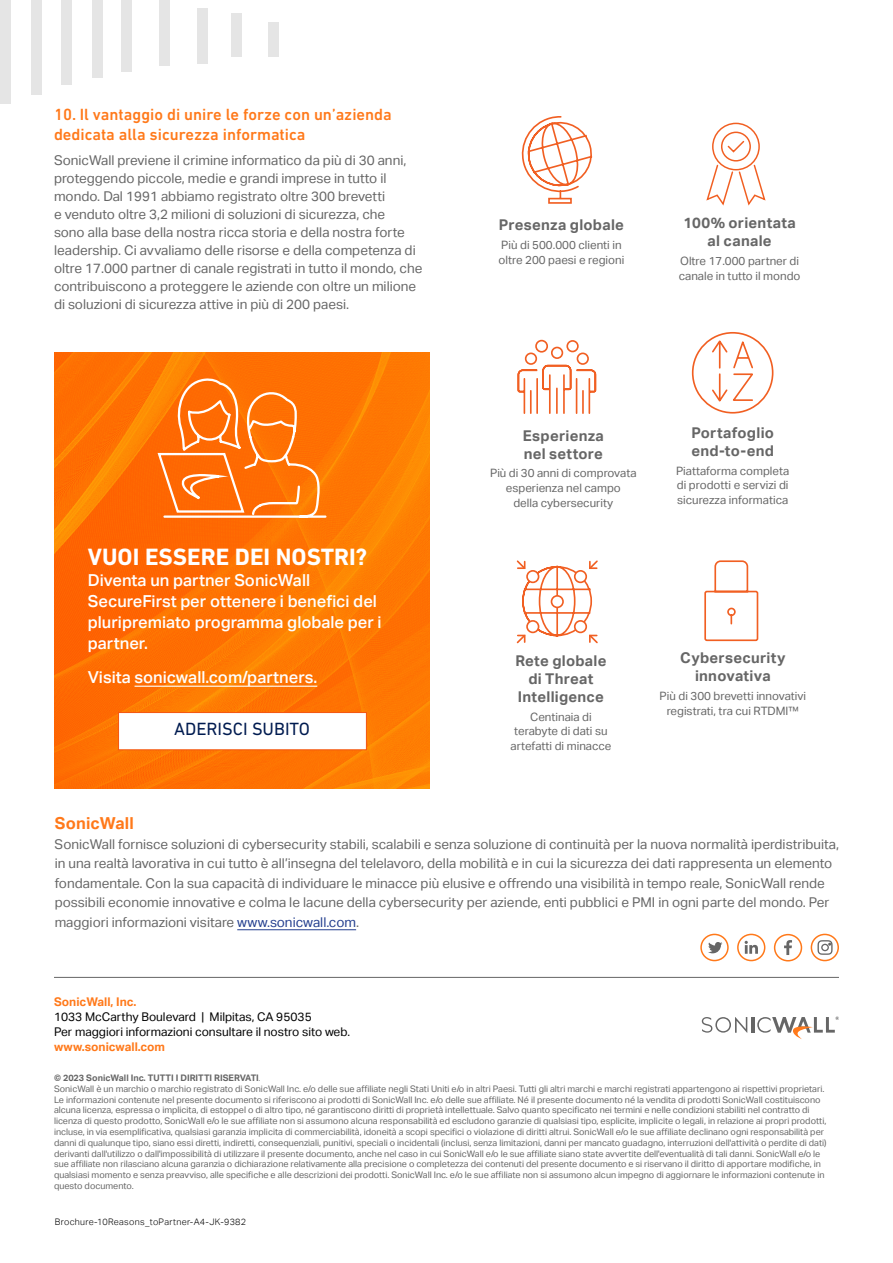
<style>
.page{position:relative;width:893px;height:1263px;background:#fff}
.page>*{position:absolute;margin:0;border:0;box-sizing:border-box;transform-origin:0 0}
.t1{font:700 24px "DIN Next LT Pro";color:#fff}
.t2{font:18px "DIN Next LT Pro";color:#001b50}
.t3{font:500 16.5px/21px "Aktiv Grotesk";color:#fff}
.t4{font:500 16.5px/19.8px "DIN Next LT Pro";color:#ff791a}
.t5{font:700 16.5px "Aktiv Grotesk";letter-spacing:.01em;color:#ff791a}
.t6{font:700 14.85px/18.1px "Aktiv Grotesk";letter-spacing:.02em;color:#666;text-align:center}
.t7{font:13.5px/18px "Aktiv Grotesk";color:#666}
.t8{font:12px/15px "Aktiv Grotesk";color:#000}
.t9{font:700 12px "Aktiv Grotesk";color:#ff791a}
.t10{font:11.55px/14.9px "Aktiv Grotesk";color:#666;text-align:center}
.t11{font:9px/10.8px "Aktiv Grotesk";color:#666}
.t12{font:300 9px "Aktiv Grotesk";letter-spacing:.03em;color:#000}
.s1{color:#25408f}
.s2{font-weight:700}
.s3{font-weight:300;font-style:italic}
</style>
<div class="page">
<div style="left:268px;top:22px;width:11px;height:35px;background:#e5e5e5"></div>
<div style="left:232px;top:13px;width:10px;height:44px;background:#e5e5e5"></div>
<div style="left:197px;top:8px;width:10px;height:56px;background:#e5e5e5"></div>
<div style="left:160px;top:0;width:10px;height:65px;background:#e5e5e5"></div>
<div style="left:121px;top:0;width:10px;height:71px;background:#e5e5e5"></div>
<div style="left:61px;top:0;width:11px;height:85px;background:#e5e5e5"></div>
<div style="left:31px;top:0;width:10px;height:95px;background:#e5e5e5"></div>
<div style="left:0;top:0;width:11px;height:104px;background:#e5e5e5"></div>
<div style="left:93px;top:0;width:10px;height:77px;background:#e5e5e5"></div>
<img style="left:54px;top:353px;width:376px;height:435px">
<hr style="left:135px;top:686px;width:182px;height:1px;background:#fff">
<div style="left:118px;top:712px;width:249px;height:38px;background:#fff;border:1px solid #f4550f"></div>
<svg style="left:156px;top:379px;width:172px;height:140px;background:#fe7f20"></svg>
<svg style="left:704px;top:560px;width:55px;height:82px"></svg>
<div style="left:692px;top:332px;width:81px;height:82px;border:2px solid #f15f22;border-radius:50%"></div>
<svg style="left:710px;top:337px;width:45px;height:65px"></svg>
<svg style="left:516px;top:560px;width:82px;height:84px"></svg>
<svg style="left:521px;top:116px;width:72px;height:88px"></svg>
<svg style="left:706px;top:122px;width:60px;height:84px"></svg>
<svg style="left:517px;top:339px;width:80px;height:75px"></svg>
<hr style="left:752px;top:1017px;width:3px;height:16px;background:#666">
<svg style="left:702px;top:1017px;width:45px;height:16px"></svg>
<svg style="left:757px;top:1016px;width:82px;height:23px"></svg>
<hr style="left:54px;top:977px;width:785px;height:1px;background:#666">
<hr style="left:237px;top:929px;width:119px;height:1px;background:#25408f">
<svg style="left:784px;top:940px;width:8px;height:15px"></svg>
<div style="left:774px;top:934px;width:28px;height:27px;border:2px solid #ff791a;border-radius:50%"></div>
<svg style="left:745px;top:941px;width:13px;height:13px"></svg>
<div style="left:737px;top:934px;width:28px;height:27px;border:2px solid #ff791a;border-radius:50%"></div>
<svg style="left:708px;top:942px;width:14px;height:11px"></svg>
<div style="left:700px;top:934px;width:29px;height:27px;border:2px solid #ff791a;border-radius:50%"></div>
<div style="left:811px;top:934px;width:28px;height:27px;border:2px solid #ff791a;border-radius:50%"></div>
<svg style="left:817px;top:940px;width:16px;height:15px"></svg>
<h3 class="t4" style="left:54px;top:105px;width:339px">10. Il vantaggio di unire le forze con un’azienda dedicata alla sicurezza informatica</h3>
<p class="t7" style="left:54px;top:151px;width:370px">SonicWall previene il crimine informatico da più di 30 anni, proteggendo piccole, medie e grandi imprese in tutto il mondo. Dal 1991 abbiamo registrato oltre 300 brevetti<br>e venduto oltre 3,2 milioni di soluzioni di sicurezza, che<br>sono alla base della nostra ricca storia e della nostra forte leadership. Ci avvaliamo delle risorse e della competenza di oltre 17.000 partner di canale registrati in tutto il mondo, che contribuiscono a proteggere le aziende con oltre un milione di soluzioni di sicurezza attive in più di 200 paesi.</p>
<h1 class="t1" style="left:88px;top:542px;width:281px">VUOI ESSERE DEI NOSTRI?</h1>
<h3 class="t3" style="left:88px;top:569px;width:295px">Diventa un partner SonicWall<br>SecureFirst per ottenere i benefici del pluripremiato programma globale per i partner.</h3>
<h3 class="t3" style="left:88px;top:667px;width:231px">Visita sonicwall.com/partners.</h3>
<h2 class="t2" style="left:174px;top:718px;width:137px">ADERISCI SUBITO</h2>
<h3 class="t6" style="left:499px;top:216px;width:127px">Presenza globale</h3>
<p class="t10" style="left:499px;top:238px;width:127px;text-align:left">Più di 500.000 clienti in oltre 200 paesi e regioni</p>
<h3 class="t6" style="left:683px;top:214px;width:114px">100% orientata al canale</h3>
<p class="t10" style="left:679px;top:253px;width:123px;text-align:left">Oltre 17.000 partner di canale in tutto il mondo</p>
<h3 class="t6" style="left:523px;top:426px;width:83px;text-align:left">Esperienza nel settore</h3>
<p class="t10" style="left:490px;top:466px;width:148px">Più di 30 anni di comprovata esperienza nel campo<br>della cybersecurity</p>
<h3 class="t6" style="left:691px;top:423px;width:84px;text-align:left">Portafoglio end-to-end</h3>
<p class="t10" style="left:676px;top:463px;width:115px;text-align:justify">Piattaforma completa di prodotti e servizi di sicurezza informatica</p>
<h3 class="t6" style="left:515px;top:651px;width:93px">Rete globale di Threat<br>Intelligence</h3>
<p class="t10" style="left:510px;top:709px;width:102px">Centinaia di terabyte di dati su artefatti di minacce</p>
<h3 class="t6" style="left:680px;top:649px;width:107px">Cybersecurity innovativa</h3>
<p class="t10" style="left:660px;top:689px;width:148px">Più di 300 brevetti innovativi registrati, tra cui RTDMI™</p>
<h3 class="t5" style="left:55px;top:814px;width:81px">SonicWall</h3>
<p class="t7" style="left:55px;top:834px;width:786px;line-height:19.5px">SonicWall fornisce soluzioni di cybersecurity stabili, scalabili e senza soluzione di continuità per la nuova normalità iperdistribuita, in una realtà lavorativa in cui tutto è all’insegna del telelavoro, della mobilità e in cui la sicurezza dei dati rappresenta un elemento fondamentale. Con la sua capacità di individuare le minacce più elusive e offrendo una visibilità in tempo reale, SonicWall rende possibili economie innovative e colma le lacune della cybersecurity per aziende, enti pubblici e PMI in ogni parte del mondo. Per maggiori informazioni visitare <span class="s1">www.sonicwall.com</span>.</p>
<h3 class="t9" style="left:54px;top:995px;width:84px">SonicWall, Inc.</h3>
<h3 class="t8" style="left:54px;top:1009px;width:298px">1033 McCarthy Boulevard | Milpitas, CA 95035<br>Per maggiori informazioni consultare il nostro sito web.</h3>
<h3 class="t9" style="left:54px;top:1040px;width:113px">www.sonicwall.com</h3>
<p class="t11" style="left:54px;top:1072px;width:774px"><span class="s2">© 2023 SonicWall Inc. TUTTI I DIRITTI RISERVATI</span><span class="s3">.<br></span>SonicWall è un marchio o marchio registrato di SonicWall Inc. e/o delle sue affiliate negli Stati Uniti e/o in altri Paesi. Tutti gli altri marchi e marchi registrati appartengono ai rispettivi proprietari.<br>Le informazioni contenute nel presente documento si riferiscono ai prodotti di SonicWall Inc. e/o delle sue affiliate. Né il presente documento né la vendita di prodotti SonicWall costituiscono alcuna licenza, espressa o implicita, di estoppel o di altro tipo, né garantiscono diritti di proprietà intellettuale. Salvo quanto specificato nei termini e nelle condizioni stabiliti nel contratto di licenza di questo prodotto, SonicWall e/o le sue affiliate non si assumono alcuna responsabilità ed escludono garanzie di qualsiasi tipo, esplicite, implicite o legali, in relazione ai propri prodotti, incluse, in via esemplificativa, qualsiasi garanzia implicita di commerciabilità, idoneità a scopi specifici o violazione di diritti altrui. SonicWall e/o le sue affiliate declinano ogni responsabilità per danni di qualunque tipo, siano essi diretti, indiretti, consequenziali, punitivi, speciali o incidentali (inclusi, senza limitazioni, danni per mancato guadagno, interruzioni dell'attività o perdite di dati) derivanti dall'utilizzo o dall'impossibilità di utilizzare il presente documento, anche nel caso in cui SonicWall e/o le sue affiliate siano state avvertite dell'eventualità di tali danni. SonicWall e/o le sue affiliate non rilasciano alcuna garanzia o dichiarazione relativamente alla precisione o completezza dei contenuti del presente documento e si riservano il diritto di apportare modifiche, in qualsiasi momento e senza preavviso, alle specifiche e alle descrizioni dei prodotti. SonicWall Inc. e/o le sue affiliate non si assumono alcun impegno di aggiornare le informazioni contenute in questo documento.</p>
<p class="t12" style="left:55px;top:1217px;width:193px">Brochure-10Reasons_toPartner-A4-JK-9382</p>
</div>
